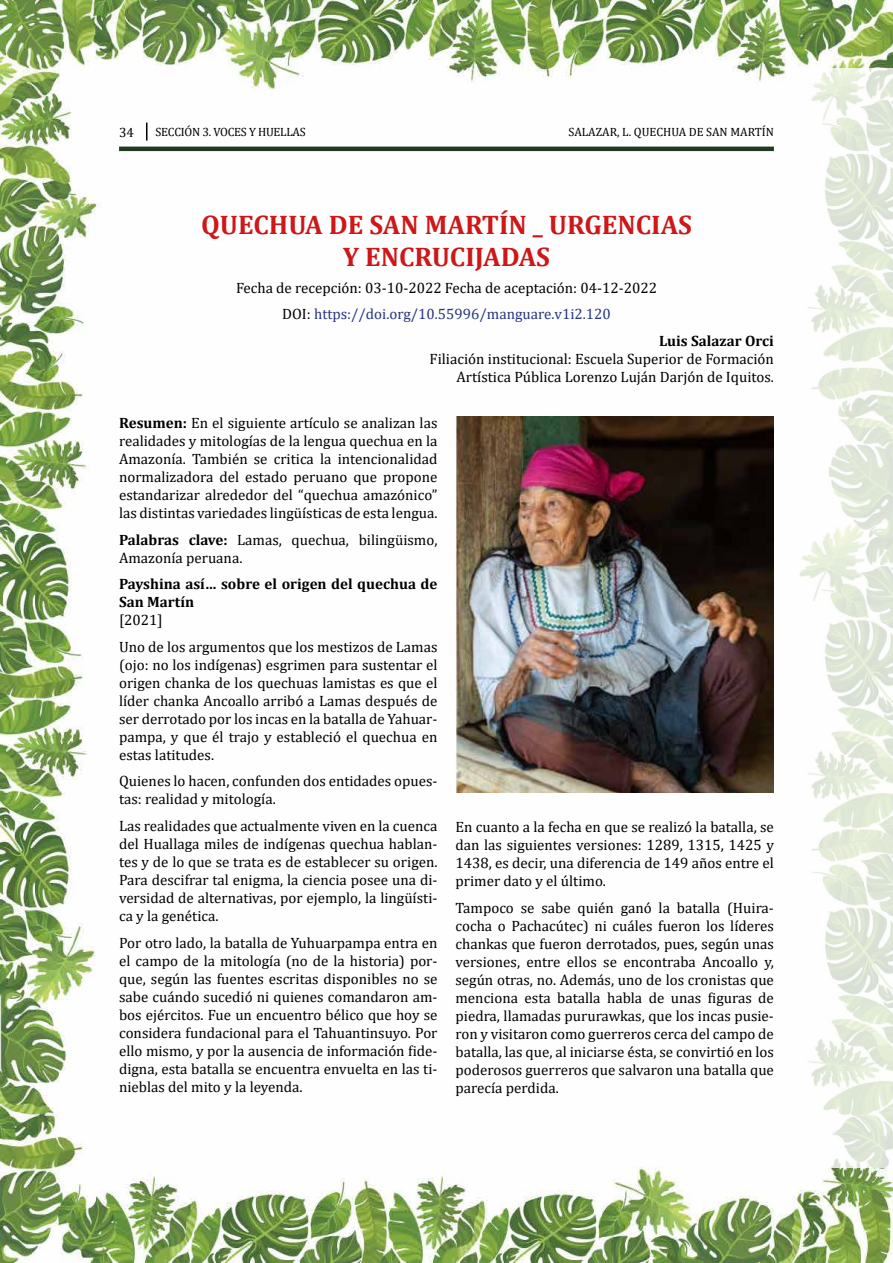
<style>
.page{position:relative;width:893px;height:1263px;background:#fff}
.page>*{position:absolute;margin:0;border:0;box-sizing:border-box;transform-origin:0 0}
.t1{font:700 27px/32.4px "Cambria";color:#cd1719;text-align:center}
.t2{font:15px/18px "Cambria";color:#000;text-align:justify}
.t3{font:700 15px/18px "Cambria";color:#000}
.t4{font:13.5px "Cambria";color:#000}
.t5{font:12px "Cambria";letter-spacing:-.015em;color:#000}
.s1{color:#283583}
.s2{font-weight:700}
</style>
<div class="page">
<img style="left:0;top:0;width:893px;height:1263px">
<svg style="left:792px;top:68px;width:100px;height:1099px"></svg>
<hr style="left:892px;top:68px;width:1px;height:1099px;background:#fff">
<hr style="left:119px;top:147px;width:655px;height:4px;background:#223921">
<svg style="left:146px;top:123px;width:1px;height:18px"></svg>
<img style="left:455px;top:417px;width:319px;height:375px">
<p class="t4" style="left:119px;top:124px;width:16px">34</p>
<p class="t5" style="left:156px;top:125px;width:152px">SECCIÓN 3. VOCES Y HUELLAS</p>
<p class="t5" style="left:569px;top:125px;width:207px">SALAZAR, L. QUECHUA DE SAN MARTÍN</p>
<h1 class="t1" style="left:201px;top:207px;width:492px">QUECHUA DE SAN MARTÍN _ URGENCIAS<br>Y ENCRUCIJADAS</h1>
<p class="t2" style="left:236px;top:274px;width:422px;line-height:26.5px;text-align:center">Fecha de recepción: 03-10-2022 Fecha de aceptación: 04-12-2022<br>DOI: <span class="s1">https://doi.org/10.55996/manguare.v1i2.120</span></p>
<p class="t3" style="left:659px;top:331px;width:116px">Luis Salazar Orci</p>
<p class="t2" style="left:430px;top:349px;width:346px;text-align:right">Filiación institucional: Escuela Superior de Formación<br>Artística Pública Lorenzo Luján Darjón de Iquitos.</p>
<p class="t2" style="left:119px;top:414px;width:320px"><span class="s2">Resumen:</span> En el siguiente artículo se analizan las realidades y mitologías de la lengua quechua en la Amazonía. También se critica la intencionalidad normalizadora del estado peruano que propone estandarizar alrededor del “quechua amazónico” las distintas variedades lingüísticas de esta lengua.</p>
<p class="t2" style="left:119px;top:531px;width:320px"><span class="s2">Palabras clave:</span> Lamas, quechua, bilingüismo,<br>Amazonía peruana.</p>
<p class="t3" style="left:119px;top:575px;width:320px">Payshina así… sobre el origen del quechua de<br>San Martín</p>
<p class="t2" style="left:119px;top:607px;width:320px;line-height:26.5px">[2021]<br>Uno de los argumentos que los mestizos de Lamas</p>
<p class="t2" style="left:119px;top:656px;width:320px">(ojo: no los indígenas) esgrimen para sustentar el origen chanka de los quechuas lamistas es que el líder chanka Ancoallo arribó a Lamas después de ser derrotado por los incas en la batalla de Yahuar&shy;pampa, y que él trajo y estableció el quechua en estas latitudes.</p>
<p class="t2" style="left:119px;top:772px;width:320px">Quienes lo hacen, confunden dos entidades opues&shy;tas: realidad y mitología.</p>
<p class="t2" style="left:119px;top:817px;width:320px">Las realidades que actualmente viven en la cuenca del Huallaga miles de indígenas quechua hablan&shy;tes y de lo que se trata es de establecer su origen.<br>Para descifrar tal enigma, la ciencia posee una di&shy;versidad de alternativas, por ejemplo, la lingüísti&shy;ca y la genética.</p>
<p class="t2" style="left:119px;top:933px;width:320px">Por otro lado, la batalla de Yuhuarpampa entra en el campo de la mitología (no de la historia) por&shy;que, según las fuentes escritas disponibles no se sabe cuándo sucedió ni quienes comandaron am&shy;bos ejércitos. Fue un encuentro bélico que hoy se considera fundacional para el Tahuantinsuyo. Por ello mismo, y por la ausencia de información fide&shy;digna, esta batalla se encuentra envuelta en las ti&shy;nieblas del mito y la leyenda.</p>
<p class="t2" style="left:455px;top:818px;width:320px">En cuanto a la fecha en que se realizó la batalla, se dan las siguientes versiones: 1289, 1315, 1425 y 1438, es decir, una diferencia de 149 años entre el primer dato y el último.</p>
<p class="t2" style="left:455px;top:899px;width:320px">Tampoco se sabe quién ganó la batalla (Huira&shy;cocha o Pachacútec) ni cuáles fueron los líderes chankas que fueron derrotados, pues, según unas versiones, entre ellos se encontraba Ancoallo y, según otras, no. Además, uno de los cronistas que menciona esta batalla habla de unas figuras de piedra, llamadas pururawkas, que los incas pusie&shy;ron y visitaron como guerreros cerca del campo de batalla, las que, al iniciarse ésta, se convirtió en los poderosos guerreros que salvaron una batalla que parecía perdida.</p>
</div>
